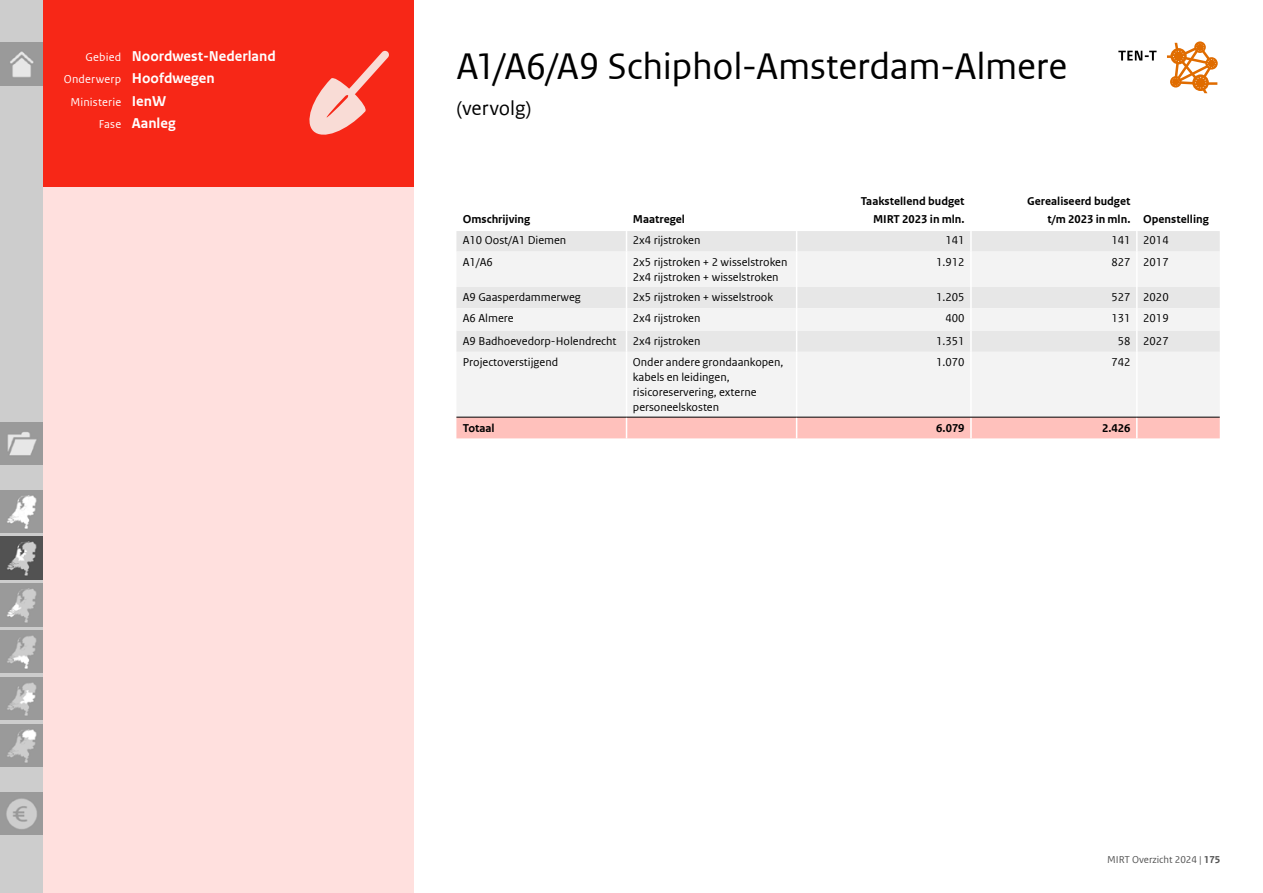
<style>
.page{position:relative;width:1263px;height:893px;background:#fff}
.page>*{position:absolute;margin:0;border:0;box-sizing:border-box;transform-origin:0 0}
.t1{font:39px "Rijksoverheid Sans Web Text";letter-spacing:-.01em;color:#000}
.t2{font:21px "Rijksoverheid Sans Web Text";letter-spacing:-.005em;color:#000}
.t3{font:700 15px/22.5px "Rijksoverheid Sans Web Text";color:#fff}
._19_RO_Tabel_Broodtekst{font:12px/15px "Rijksoverheid Sans Web Text";color:#000}
._17_RO_Tabel_Kop{font:700 12px/18px "Rijksoverheid Sans Web Text";color:#000;text-align:right}
._19_RO_Tabel_Broodtekst-2{font:700 12px "Rijksoverheid Sans Web Text";color:#000}
.t4{font:12px "Rijksoverheid Sans Web Text";letter-spacing:.01em;color:#fff}
.t5{font:10.5px "Rijksoverheid Sans Web Text";color:#525252}
.s1{font-weight:400;font-size:12px}
.s2{font-weight:700;font-size:15px}
.s3{font-weight:700}
</style>
<div class="page">
<div style="left:0;top:187px;width:414px;height:706px;background:#ffe0de"></div>
<div style="left:0;top:0;width:414px;height:187px;background:#f72717"></div>
<svg style="left:309px;top:50px;width:80px;height:85px"></svg>
<div style="left:456px;top:231px;width:764px;height:21px;background:#e7e7e7"></div>
<svg style="left:456px;top:252px;width:764px;height:165px;fill:#f3f3f3"></svg>
<svg style="left:626px;top:231px;width:1px;height:21px"></svg>
<svg style="left:796px;top:231px;width:1px;height:21px"></svg>
<hr style="left:970px;top:231px;width:2px;height:21px;background:#fff">
<svg style="left:1136px;top:231px;width:1px;height:21px"></svg>
<hr style="left:626px;top:252px;width:1px;height:35px;background:#fff">
<hr style="left:796px;top:252px;width:1px;height:35px;background:#fff">
<hr style="left:970px;top:252px;width:2px;height:35px;background:#fff">
<hr style="left:1136px;top:252px;width:1px;height:35px;background:#fff">
<hr style="left:970px;top:287px;width:2px;height:21px;background:#fff">
<hr style="left:970px;top:308px;width:2px;height:23px;background:#fff">
<svg style="left:626px;top:287px;width:1px;height:65px"></svg>
<svg style="left:796px;top:287px;width:1px;height:65px"></svg>
<hr style="left:970px;top:331px;width:2px;height:21px;background:#fff">
<svg style="left:1136px;top:287px;width:1px;height:65px"></svg>
<hr style="left:626px;top:352px;width:1px;height:65px;background:#fff">
<hr style="left:796px;top:352px;width:1px;height:65px;background:#fff">
<hr style="left:970px;top:352px;width:2px;height:65px;background:#fff">
<hr style="left:1136px;top:352px;width:1px;height:65px;background:#fff">
<div style="left:456px;top:418px;width:764px;height:20px;background:#ffc1bc"></div>
<hr style="left:456px;top:417px;width:170px;height:1px;background:#000">
<hr style="left:626px;top:417px;width:171px;height:1px;background:#000">
<hr style="left:797px;top:417px;width:174px;height:1px;background:#000">
<hr style="left:971px;top:417px;width:166px;height:1px;background:#000">
<hr style="left:1137px;top:417px;width:83px;height:1px;background:#000">
<svg style="left:1118px;top:51px;width:38px;height:10px"></svg>
<svg style="left:1167px;top:41px;width:51px;height:52px"></svg>
<div style="left:0;top:0;width:43px;height:893px;background:#cdcdcd"></div>
<img style="left:0;top:43px;width:42px;height:42px">
<img style="left:0;top:422px;width:42px;height:43px">
<img style="left:0;top:490px;width:42px;height:43px">
<img style="left:0;top:584px;width:42px;height:42px">
<img style="left:0;top:630px;width:42px;height:43px">
<img style="left:0;top:677px;width:42px;height:43px">
<img style="left:0;top:724px;width:42px;height:42px">
<img style="left:0;top:792px;width:42px;height:42px">
<img style="left:0;top:537px;width:43px;height:42px">
<p class="t3" style="left:64px;top:45px;width:213px;text-indent:22px"><span class="s1">Gebied</span> Noordwest-Nederland<br><span class="s1">Onderwerp</span> Hoofdwegen</p>
<p class="t4" style="left:70px;top:95px;width:97px">Ministerie <span class="s2">IenW</span></p>
<p class="t3" style="left:99px;top:112px;width:78px"><span class="s1">Fase</span> Aanleg</p>
<h1 class="t1" style="left:456px;top:43px;width:612px">A1/A6/A9 Schiphol-Amsterdam-Almere</h1>
<h2 class="t2" style="left:456px;top:96px;width:76px">(vervolg)</h2>
<p class="_17_RO_Tabel_Kop" style="left:463px;top:210px;width:69px">Omschrijving</p>
<p class="_17_RO_Tabel_Kop" style="left:633px;top:210px;width:54px">Maatregel</p>
<p class="_17_RO_Tabel_Kop" style="left:861px;top:192px;width:105px">Taakstellend budget<br>MIRT 2023 in mln.</p>
<p class="_17_RO_Tabel_Kop" style="left:1027px;top:192px;width:105px">Gerealiseerd budget t/m 2023 in mln.</p>
<p class="_17_RO_Tabel_Kop" style="left:1143px;top:210px;width:67px">Openstelling</p>
<p class="_19_RO_Tabel_Broodtekst" style="left:463px;top:233px;width:105px">A10 Oost/A1 Diemen</p>
<p class="_19_RO_Tabel_Broodtekst" style="left:633px;top:233px;width:69px">2x4 rijstroken</p>
<p class="_19_RO_Tabel_Broodtekst" style="left:945px;top:233px;width:21px">141</p>
<p class="_19_RO_Tabel_Broodtekst" style="left:1111px;top:233px;width:21px">141</p>
<p class="_19_RO_Tabel_Broodtekst" style="left:1143px;top:233px;width:27px">2014</p>
<p class="_19_RO_Tabel_Broodtekst" style="left:463px;top:254px;width:32px">A1/A6</p>
<p class="_19_RO_Tabel_Broodtekst" style="left:633px;top:254px;width:156px">2x5 rijstroken + 2 wisselstroken<br>2x4 rijstroken + wisselstroken</p>
<p class="_19_RO_Tabel_Broodtekst" style="left:936px;top:254px;width:30px">1.912</p>
<p class="_19_RO_Tabel_Broodtekst" style="left:1111px;top:254px;width:21px">827</p>
<p class="_19_RO_Tabel_Broodtekst" style="left:1143px;top:254px;width:27px">2017</p>
<p class="_19_RO_Tabel_Broodtekst" style="left:463px;top:289px;width:120px">A9 Gaasperdammerweg</p>
<p class="_19_RO_Tabel_Broodtekst" style="left:633px;top:289px;width:142px">2x5 rijstroken + wisselstrook</p>
<p class="_19_RO_Tabel_Broodtekst" style="left:936px;top:289px;width:30px">1.205</p>
<p class="_19_RO_Tabel_Broodtekst" style="left:1111px;top:289px;width:21px">527</p>
<p class="_19_RO_Tabel_Broodtekst" style="left:1143px;top:289px;width:27px">2020</p>
<p class="_19_RO_Tabel_Broodtekst" style="left:463px;top:311px;width:52px">A6 Almere</p>
<p class="_19_RO_Tabel_Broodtekst" style="left:633px;top:311px;width:69px">2x4 rijstroken</p>
<p class="_19_RO_Tabel_Broodtekst" style="left:945px;top:311px;width:21px">400</p>
<p class="_19_RO_Tabel_Broodtekst" style="left:1111px;top:311px;width:21px">131</p>
<p class="_19_RO_Tabel_Broodtekst" style="left:1143px;top:311px;width:27px">2019</p>
<p class="_19_RO_Tabel_Broodtekst" style="left:463px;top:333px;width:155px">A9 Badhoevedorp-Holendrecht</p>
<p class="_19_RO_Tabel_Broodtekst" style="left:633px;top:333px;width:69px">2x4 rijstroken</p>
<p class="_19_RO_Tabel_Broodtekst" style="left:936px;top:333px;width:30px">1.351</p>
<p class="_19_RO_Tabel_Broodtekst" style="left:1118px;top:333px;width:14px">58</p>
<p class="_19_RO_Tabel_Broodtekst" style="left:1143px;top:333px;width:27px">2027</p>
<p class="_19_RO_Tabel_Broodtekst" style="left:463px;top:354px;width:97px">Projectoverstijgend</p>
<p class="_19_RO_Tabel_Broodtekst" style="left:633px;top:354px;width:152px">Onder andere grondaankopen, kabels en leidingen, risicoreservering, externe personeelskosten</p>
<p class="_19_RO_Tabel_Broodtekst" style="left:936px;top:354px;width:30px">1.070</p>
<p class="_19_RO_Tabel_Broodtekst" style="left:1111px;top:354px;width:21px">742</p>
<p class="_19_RO_Tabel_Broodtekst-2" style="left:463px;top:421px;width:33px">Totaal</p>
<p class="_19_RO_Tabel_Broodtekst-2" style="left:936px;top:421px;width:30px">6.079</p>
<p class="_19_RO_Tabel_Broodtekst-2" style="left:1102px;top:421px;width:30px">2.426</p>
<p class="t5" style="left:1107px;top:854px;width:115px">MIRT Overzicht 2024 | <span class="s3">175</span></p>
</div>
